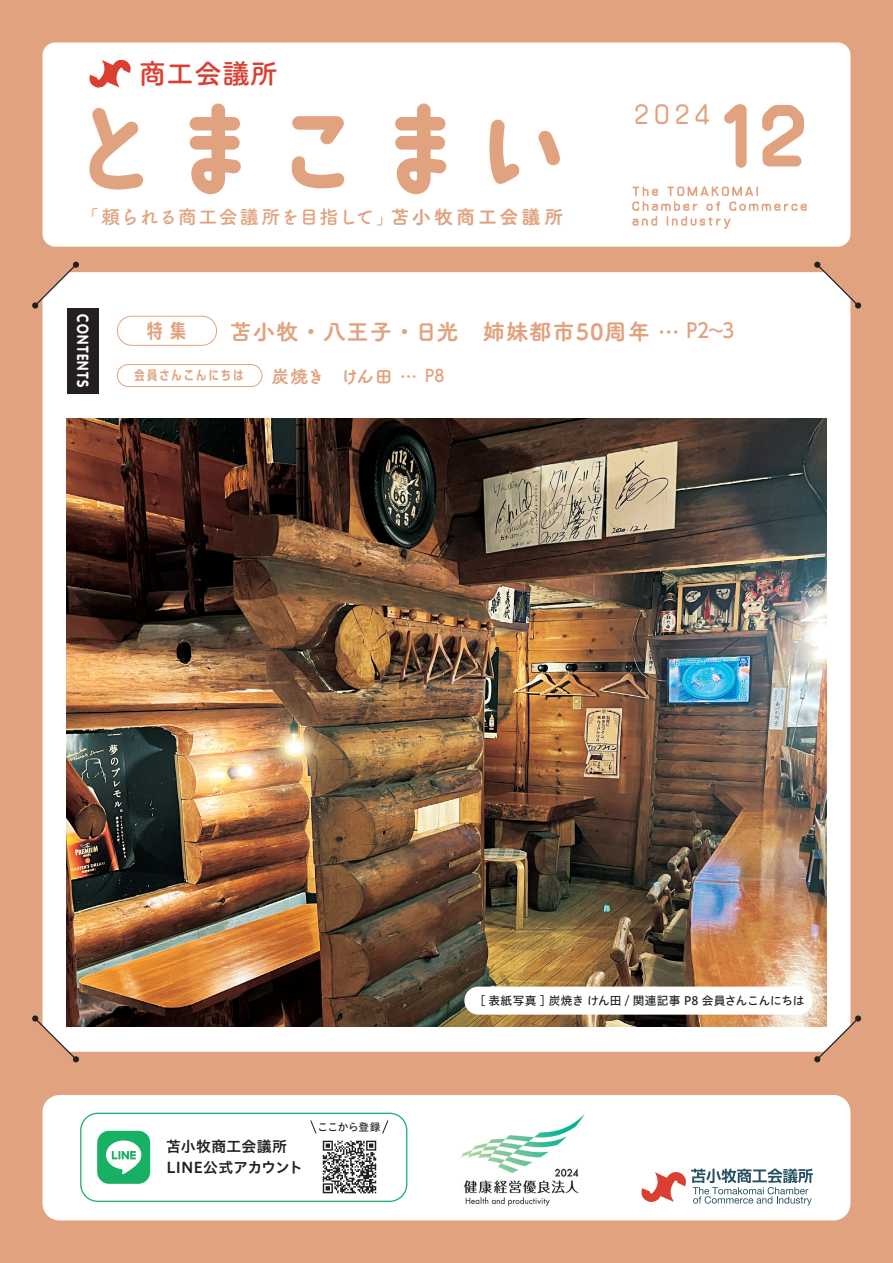
<style>
.page{position:relative;width:893px;height:1263px;background:#e1a37f}
.page>*{position:absolute;margin:0;border:0;box-sizing:border-box;transform-origin:0 0}
.t1{font:84.45px "AB kokoro no 3";color:#e1a37f}
.t2{font:27.9px "Tsuku B Rd Gothic Std B";color:#db3f32}
.t3{font:27.15px "AB kokoro no 1";color:#e1a37f}
.t4{font:22.35px "Tsuku B Rd Gothic Std E";letter-spacing:.04em;color:#e1a37f}
.t5{font:500 19.95px "UD Shin Go C Oeiz Pr 6";color:#e1a37f}
.t6{font:19.2px "Tsuku B Rd Gothic Std B";letter-spacing:.005em;color:#e1a37f}
.t7{font:19.2px "Tsuku B Rd Gothic Std E";letter-spacing:.15em;color:#e1a37f}
.t8{font:19.2px "UD Shin Go C Oeiz Pr 6 De B";color:#e1a37f}
.t9{font:17.85px "Tsuku B Rd Gothic Std E";letter-spacing:-.03em;color:#e1a37f}
.t10{font:700 15.9px "VAG Rounded LT Pro";letter-spacing:.1em;color:#fff;scale:.85 1}
.t11{font:14.85px/21.3px "Hiragino UD Sans Std N W6";color:#231f20}
.t12{font:12.75px "UD Shin Go C Oeiz Pr 6 De B";letter-spacing:.17em;color:#e1a37f}
.t13{font:11.7px "Hiragino UD Sans Std W5";letter-spacing:.02em;color:#231f20}
.t14{font:10.65px "Hiragino UD Sans Std N W5";letter-spacing:-.025em;color:#231f20}
.s1{font-family:"Gothic MB101 Pro De";font-weight:700;font-size:21.3px}
.s2{font-family:"Gothic MB101 Pro De";font-weight:700;font-size:16.95px}
.s3{font-family:"UD Shin Go C Oeiz Pr 6";font-weight:500;font-size:16.65px}
</style>
<div class="page">
<div style="left:43px;top:272px;width:807px;height:780px;background:#fff"></div>
<div style="left:43px;top:1095px;width:807px;height:125px;background:#fff;border-radius:17px"></div>
<svg style="left:32px;top:1015px;width:47px;height:48px"></svg>
<svg style="left:32px;top:261px;width:47px;height:48px"></svg>
<svg style="left:814px;top:1015px;width:47px;height:48px"></svg>
<svg style="left:814px;top:261px;width:47px;height:48px"></svg>
<img style="left:67px;top:419px;width:759px;height:608px">
<img style="left:461px;top:1114px;width:124px;height:93px">
<svg style="left:641px;top:1168px;width:172px;height:37px"></svg>
<div style="left:80px;top:1113px;width:327px;height:89px;border:1px solid #18b064;border-radius:17px"></div>
<div style="left:97px;top:1131px;width:53px;height:53px;background:#18b064;border-radius:12px"></div>
<svg style="left:106px;top:1140px;width:35px;height:35px"></svg>
<img style="left:322px;top:1140px;width:55px;height:54px">
<svg style="left:310px;top:1120px;width:7px;height:14px"></svg>
<svg style="left:382px;top:1120px;width:7px;height:14px"></svg>
<div style="left:43px;top:43px;width:807px;height:204px;background:#fff;border-radius:13px"></div>
<svg style="left:89px;top:108px;width:54px;height:82px"></svg>
<svg style="left:190px;top:104px;width:51px;height:91px"></svg>
<svg style="left:292px;top:116px;width:53px;height:72px"></svg>
<svg style="left:395px;top:104px;width:52px;height:91px"></svg>
<svg style="left:489px;top:119px;width:71px;height:65px"></svg>
<svg style="left:632px;top:186px;width:175px;height:43px"></svg>
<svg style="left:89px;top:59px;width:42px;height:29px"></svg>
<div style="left:464px;top:986px;width:348px;height:29px;background:#fff;border-radius:14px"></div>
<div style="left:117px;top:364px;width:145px;height:23px;border:1px solid #e1a37f;border-radius:11px"></div>
<div style="left:117px;top:316px;width:100px;height:30px;border:1px solid #e1a37f;border-radius:15px"></div>
<div style="left:67px;top:308px;width:32px;height:85px;background:#231f20"></div>
<h2 class="t2" style="left:138px;top:52px;width:141px">商工会議所</h2>
<h3 class="t6" style="left:80px;top:202px;width:317px">「頼られる商工会議所を目指して」</h3>
<h3 class="t7" style="left:390px;top:202px;width:175px">苫小牧商工会議所</h3>
<h3 class="t3" style="left:632px;top:101px;width:82px">2024</h3>
<h1 class="t1" style="left:716px;top:92px;width:98px">12</h1>
<h3 class="t10" style="left:93px;top:314px;width:87px;rotate:90deg">CONTENTS</h3>
<h3 class="t8" style="left:147px;top:315px;width:40px">特集</h3>
<h3 class="t4" style="left:230px;top:314px;width:451px">苫小牧・八王子・日光　姉妹都市50周年 <span class="s1">…</span></h3>
<h3 class="t5" style="left:686px;top:315px;width:49px">~2P 3</h3>
<p class="t12" style="left:134px;top:365px;width:111px">会員さんこんにちは</p>
<h3 class="t9" style="left:272px;top:362px;width:174px">炭焼き　けん田 <span class="s2">…</span> <span class="s3">8P</span></h3>
<p class="t11" style="left:166px;top:1135px;width:138px">苫小牧商工会議所<br>LINE公式アカウント</p>
<p class="t14" style="left:318px;top:1119px;width:64px">ここから登録</p>
<p class="t13" style="left:480px;top:992px;width:326px">[ 表紙写真 ] 炭焼きけん田 / 関連記事 P8 会員さんこんにちは</p>
</div>
